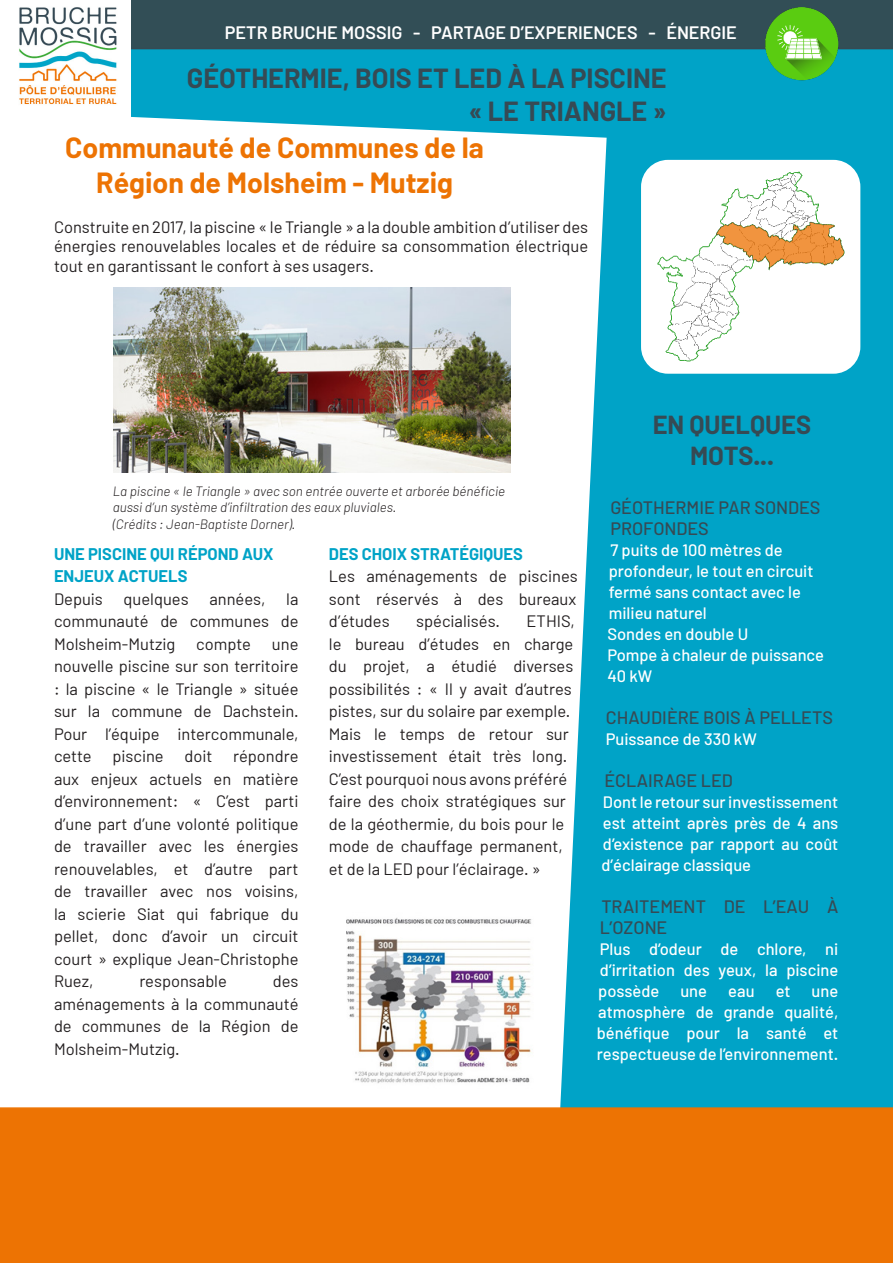
<style>
.page{position:relative;width:893px;height:1263px;background:#fff}
.page>*{position:absolute;margin:0;border:0;box-sizing:border-box;transform-origin:0 0}
.t1{font:700 28.5px/34.2px "Barlow";color:#ed7303;text-align:center}
.t2{font:700 27px/32.4px "Barlow";color:#364a54;text-align:right}
.t3{font:700 25.5px/30.6px "Barlow";color:#364a54;text-align:center}
.t4{font:500 18px/21px "Barlow";color:#364a54}
.t5{font:600 18px "Barlow";color:#fff}
.t6{font:16.5px/22.5px "Barlow";color:#231f20;text-align:justify}
.t7{font:500 16.5px/21px "Barlow";color:#fff;text-align:justify}
.t8{font:700 16.5px/22.5px "Barlow";color:#00a3c7}
.t9{font:italic 300 13.5px/16.2px "Barlow";color:#231f20}
</style>
<div class="page">
<svg style="left:560px;top:152px;width:333px;height:955px;background:#15aacb"></svg>
<svg style="left:131px;top:49px;width:762px;height:103px;fill:#00a3c7"></svg>
<div style="left:0;top:1107px;width:893px;height:156px;background:#ed7303"></div>
<div style="left:131px;top:0;width:762px;height:49px;background:#324e56"></div>
<img style="left:19px;top:7px;width:98px;height:97px">
<img style="left:114px;top:287px;width:396px;height:186px">
<img style="left:347px;top:918px;width:185px;height:165px">
<img style="left:641px;top:160px;width:219px;height:214px">
<img style="left:762px;top:7px;width:78px;height:75px">
<p class="t5" style="left:225px;top:21px;width:513px">PETR BRUCHE MOSSIG - PARTAGE D’EXPERIENCES - ÉNERGIE</p>
<h2 class="t2" style="left:187px;top:62px;width:481px">GÉOTHERMIE, BOIS ET LED À LA PISCINE « LE TRIANGLE »</h2>
<h1 class="t1" style="left:65px;top:131px;width:420px">Communauté de Communes de la<br>Région de Molsheim - Mutzig</h1>
<p class="t6" style="left:54px;top:216px;width:536px;line-height:19.8px">Construite en 2017, la piscine « le Triangle » a la double ambition d’utiliser des énergies renouvelables locales et de réduire sa consommation électrique tout en garantissant le confort à ses usagers.</p>
<p class="t9" style="left:113px;top:483px;width:394px">La piscine « le Triangle » avec son entrée ouverte et arborée bénéficie aussi d’un système d’infiltration des eaux pluviales.<br>(Crédits : Jean-Baptiste Dorner).</p>
<p class="t8" style="left:54px;top:542px;width:221px">UNE PISCINE QUI RÉPOND AUX<br>ENJEUX ACTUELS</p>
<p class="t6" style="left:54px;top:587px;width:50px">Depuis</p>
<p class="t6" style="left:124px;top:587px;width:67px">quelques</p>
<p class="t6" style="left:209px;top:587px;width:58px">années,</p>
<p class="t6" style="left:54px;top:587px;width:246px;text-indent:232px">la communauté de communes de Molsheim-Mutzig</p>
<p class="t6" style="left:196px;top:632px;width:56px">compte</p>
<p class="t6" style="left:54px;top:632px;width:246px;text-indent:218px">une nouvelle piscine sur son territoire : la piscine « le Triangle » située sur la commune de Dachstein.<br>Pour l’équipe intercommunale, cette</p>
<p class="t6" style="left:54px;top:745px;width:246px;text-indent:130px">doit répondre aux enjeux actuels en matière d’environnement: « C’est parti d’une part d’une volonté politique de travailler avec les énergies renouvelables, et d’autre part de travailler avec nos voisins, la scierie Siat qui fabrique du pellet, donc d’avoir un circuit court » explique Jean-Christophe Ruez,</p>
<p class="t6" style="left:112px;top:745px;width:53px">piscine</p>
<p class="t6" style="left:54px;top:970px;width:246px;text-indent:219px">des aménagements à la communauté de communes de la Région de Molsheim-Mutzig.</p>
<p class="t6" style="left:139px;top:970px;width:89px">responsable</p>
<p class="t8" style="left:329px;top:542px;width:196px">DES CHOIX STRATÉGIQUES</p>
<p class="t6" style="left:329px;top:564px;width:251px">Les aménagements de piscines sont réservés à des bureaux d’études</p>
<p class="t6" style="left:416px;top:609px;width:85px">spécialisés.</p>
<p class="t6" style="left:329px;top:609px;width:248px;text-align:left;text-indent:198px">ETHIS, le bureau d’études en charge du projet, a étudié diverses possibilités : « Il y avait d’autres pistes, sur du solaire par exemple.<br>Mais le temps de retour sur investissement était très long.<br>C’est pourquoi nous avons préféré faire des choix stratégiques sur de la géothermie, du bois pour le mode de chauffage permanent, et de la LED pour l’éclairage. »</p>
<h3 class="t3" style="left:653px;top:410px;width:160px">EN QUELQUES<br>MOTS...</h3>
<p class="t4" style="left:610px;top:496px;width:212px">GÉOTHERMIE PAR SONDES<br>PROFONDES</p>
<p class="t7" style="left:607px;top:539px;width:218px;text-align:left">7 puits de 100 mètres de profondeur, le tout en circuit fermé sans contact avec le milieu naturel<br>Sondes en double U<br>Pompe à chaleur de puissance<br>40 kW</p>
<p class="t4" style="left:606px;top:706px;width:229px">CHAUDIÈRE BOIS À PELLETS</p>
<p class="t7" style="left:606px;top:728px;width:152px">Puissance de 330 kW</p>
<p class="t4" style="left:604px;top:769px;width:130px">ÉCLAIRAGE LED</p>
<p class="t7" style="left:601px;top:791px;width:239px">Dont le retour sur investissement est atteint après près de 4 ans d’existence par rapport au coût d’éclairage classique</p>
<p class="t4" style="left:600px;top:895px;width:240px">TRAITEMENT DE L’EAU À<br>L’OZONE</p>
<p class="t7" style="left:598px;top:938px;width:241px">Plus d’odeur de chlore, ni d’irritation des yeux, la piscine possède</p>
<p class="t7" style="left:680px;top:980px;width:28px">une</p>
<p class="t7" style="left:728px;top:980px;width:28px">eau</p>
<p class="t7" style="left:776px;top:980px;width:16px">et</p>
<p class="t7" style="left:597px;top:980px;width:243px;text-indent:215px">une atmosphère de grande qualité, bénéfique pour la santé et respectueuse de l’environnement.</p>
</div>
